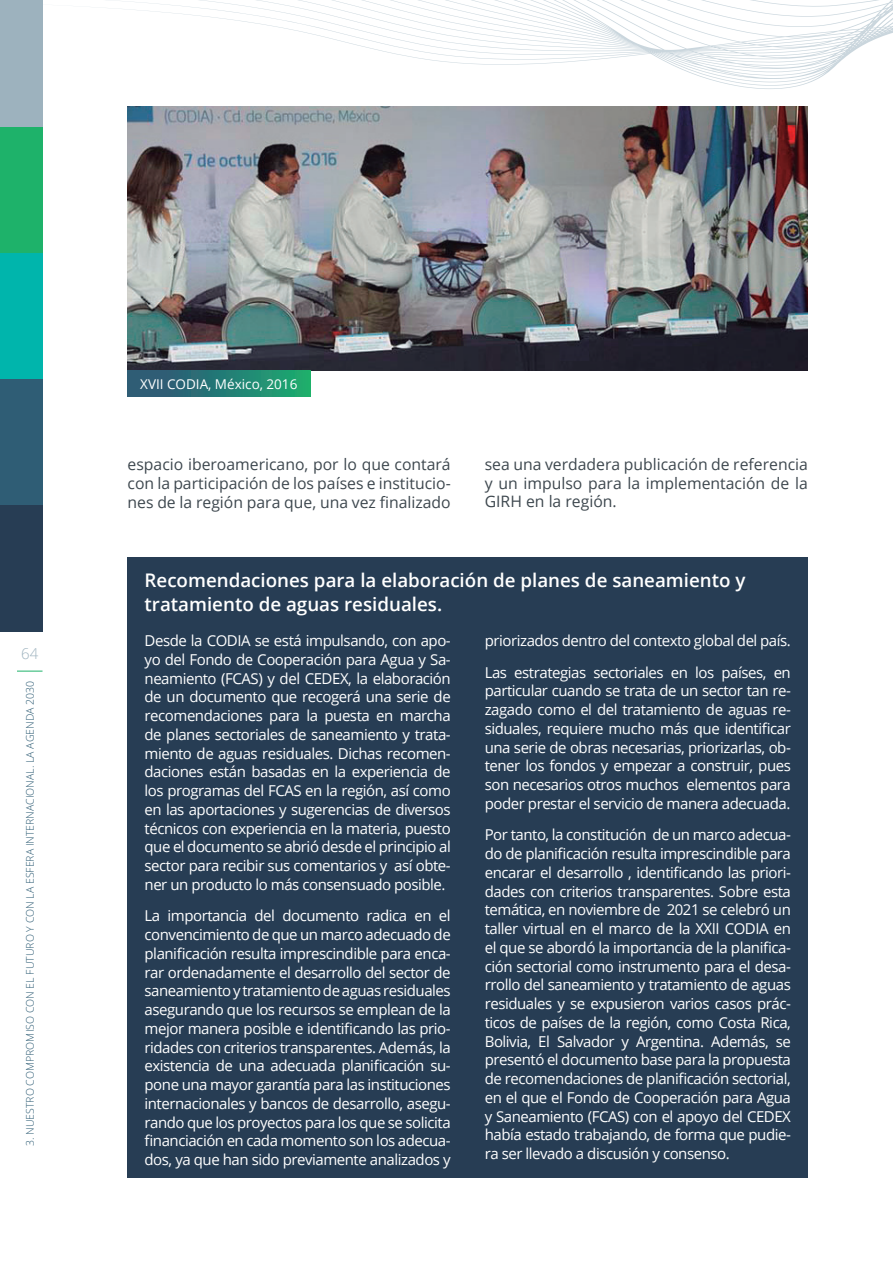
<style>
.page{position:relative;width:893px;height:1263px;background:#fff}
.page>*{position:absolute;margin:0;border:0;box-sizing:border-box;transform-origin:0 0}
.t1{font:600 18.75px/24px "Open Sans";color:#fff}
.t2{font:15.75px/18.8px "Open Sans";color:#3d474e;text-align:justify}
.t3{font:15px/18.8px "Open Sans";letter-spacing:-.03em;color:#fff;text-align:justify}
.t4{font:300 15px "Open Sans";color:#9db2be}
.t5{font:13.5px "Open Sans";color:#fff}
.t6{font:300 10.5px "Open Sans";color:#2f5d75}
</style>
<div class="page">
<svg style="left:118px;top:0;width:775px;height:89px"></svg>
<div style="left:0;top:0;width:43px;height:631px;background:#273d54"></div>
<div style="left:0;top:0;width:43px;height:505px;background:#2f5d75"></div>
<div style="left:0;top:0;width:43px;height:379px;background:#00b5ac"></div>
<div style="left:0;top:0;width:43px;height:253px;background:#1eb26a"></div>
<div style="left:0;top:0;width:43px;height:126px;background:#9db2be"></div>
<svg style="left:17px;top:671px;width:26px;height:1px"></svg>
<img style="left:128px;top:106px;width:680px;height:265px">
<div style="left:128px;top:371px;width:182px;height:25px;background:linear-gradient(to right,#304f77,#1ba970)"></div>
<div style="left:128px;top:557px;width:680px;height:621px;background:#273d54"></div>
<p class="t4" style="left:21px;top:643px;width:19px">64</p>
<p class="t6" style="left:23px;top:1146px;width:466px;rotate:-90deg">3. NUESTRO COMPROMISO CON EL FUTURO Y CON LA ESFERA INTERNACIONAL. LA AGENDA 2030</p>
<p class="t5" style="left:140px;top:374px;width:159px">XVII CODIA, México, 2016</p>
<p class="t2" style="left:128px;top:454px;width:325px">espacio iberoamericano, por lo que contará con la participación de los países e institucio&shy;nes de la región para que, una vez finalizado</p>
<p class="t2" style="left:485px;top:454px;width:325px">sea una verdadera publicación de referencia y un impulso para la implementación de la GIRH en la región.</p>
<p class="t1" style="left:145px;top:568px;width:602px">Recomendaciones para la elaboración de planes de saneamiento y tratamiento de aguas residuales.</p>
<p class="t3" style="left:145px;top:631px;width:308px">Desde la CODIA se está impulsando, con apo&shy;yo del Fondo de Cooperación para Agua y Sa&shy;neamiento (FCAS) y del CEDEX, la elaboración de un documento que recogerá una serie de recomendaciones para la puesta en marcha de planes sectoriales de saneamiento y trata&shy;miento de aguas residuales. Dichas recomen&shy;daciones están basadas en la experiencia de los programas del FCAS en la región, así como en las aportaciones y sugerencias de diversos técnicos con experiencia en la materia, puesto que el documento se abrió desde el principio al sector para recibir sus comentarios y así obte&shy;ner un producto lo más consensuado posible.</p>
<p class="t3" style="left:145px;top:906px;width:308px">La importancia del documento radica en el convencimiento de que un marco adecuado de planificación resulta imprescindible para enca&shy;rar ordenadamente el desarrollo del sector de saneamiento y tratamiento de aguas residuales asegurando que los recursos se emplean de la mejor manera posible e identificando las prio&shy;ridades con criterios transparentes. Además, la existencia de una adecuada planificación su&shy;pone una mayor garantía para las instituciones internacionales y bancos de desarrollo, asegu&shy;rando que los proyectos para los que se solicita financiación en cada momento son los adecua&shy;dos, ya que han sido previamente analizados y</p>
<p class="t3" style="left:485px;top:625px;width:308px;line-height:31.5px">priorizados dentro del contexto global del país.<br>Las estrategias sectoriales en los países, en</p>
<p class="t3" style="left:485px;top:681px;width:308px">particular cuando se trata de un sector tan re&shy;zagado como el del tratamiento de aguas re&shy;siduales, requiere mucho más que identificar una serie de obras necesarias, priorizarlas, ob&shy;tener los fondos y empezar a construir, pues son necesarios otros muchos elementos para poder prestar el servicio de manera adecuada.</p>
<p class="t3" style="left:485px;top:825px;width:308px">Por tanto, la constitución de un marco adecua&shy;do de planificación resulta imprescindible para encarar el desarrollo , identificando las priori&shy;dades con criterios transparentes. Sobre esta temática, en noviembre de 2021 se celebró un taller virtual en el marco de la XXII CODIA en el que se abordó la importancia de la planifica&shy;ción sectorial como instrumento para el desa&shy;rrollo del saneamiento y tratamiento de aguas residuales y se expusieron varios casos prác&shy;ticos de países de la región, como Costa Rica, Bolivia, El Salvador y Argentina. Además, se presentó el documento base para la propuesta de recomendaciones de planificación sectorial, en el que el Fondo de Cooperación para Agua y Saneamiento (FCAS) con el apoyo del CEDEX había estado trabajando, de forma que pudie&shy;ra ser llevado a discusión y consenso.</p>
</div>
